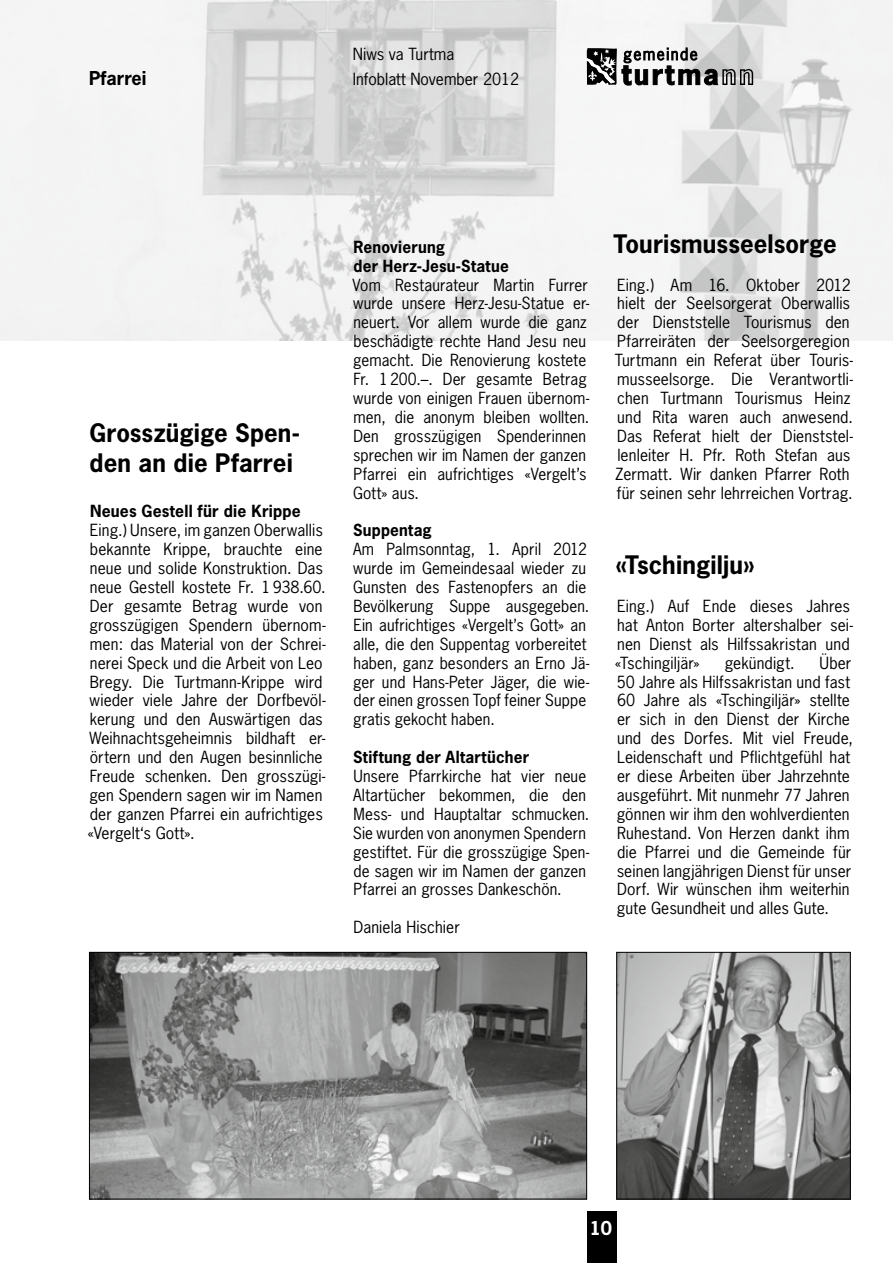
<style>
.page{position:relative;width:893px;height:1263px;background:#fff}
.page>*{position:absolute;margin:0;border:0;box-sizing:border-box;transform-origin:0 0}
.t1{font:700 24px/30px "News Gothic";color:#000}
.t2{font:700 18px "News Gothic";color:#000}
.t3{font:700 18px "News Gothic";color:#fff}
.t4{font:15.75px/18.9px "News Gothic";letter-spacing:.005em;color:#000}
.t5{font:700 15.75px/18.9px "News Gothic";letter-spacing:.015em;color:#000}
</style>
<div class="page">
<div style="left:587px;top:1212px;width:30px;height:51px;background:#000"></div>
<img style="left:0;top:0;width:893px;height:340px">
<svg style="left:587px;top:47px;width:166px;height:39px"></svg>
<img style="left:91px;top:954px;width:494px;height:243px">
<div style="left:89px;top:952px;width:498px;height:247px;border:1px solid #000"></div>
<img style="left:619px;top:954px;width:229px;height:243px">
<div style="left:617px;top:952px;width:233px;height:247px;border:1px solid #000"></div>
<p class="t4" style="left:353px;top:44px;width:103px">Niws va Turtma</p>
<p class="t2" style="left:89px;top:67px;width:59px">Pfarrei</p>
<p class="t4" style="left:353px;top:70px;width:168px">Infoblatt November 2012</p>
<h1 class="t1" style="left:89px;top:417px;width:212px">Grosszügige Spen&shy;den an die Pfarrei</h1>
<p class="t5" style="left:90px;top:502px;width:212px">Neues Gestell für die Krippe</p>
<p class="t4" style="left:87px;top:521px;width:240px">Eing.) Unsere, im ganzen Oberwallis bekannte Krippe, brauchte eine neue und solide Konstruktion. Das neue Gestell kostete Fr. 1938.60.<br>Der gesamte Betrag wurde von grosszügigen Spendern übernom&shy;men: das Material von der Schrei&shy;nerei Speck und die Arbeit von Leo<br>Bregy. Die Turtmann-Krippe wird wieder viele Jahre der Dorfbevöl&shy;kerung und den Auswärtigen das<br>Weihnachtsgeheimnis bildhaft er&shy;örtern und den Augen besinnliche<br>Freude schenken. Den grosszügi&shy;gen Spendern sagen wir im Namen der ganzen Pfarrei ein aufrichtiges «Vergelt‘s Gott».</p>
<p class="t5" style="left:354px;top:237px;width:157px">Renovierung<br>der Herz-Jesu-Statue</p>
<p class="t4" style="left:353px;top:275px;width:238px">Vom Restaurateur Martin Furrer wurde unsere Herz-Jesu-Statue er&shy;neuert. Vor allem wurde die ganz beschädigte rechte Hand Jesu neu gemacht. Die Renovierung kostete<br>Fr. 1200.–. Der gesamte Betrag wurde von einigen Frauen übernom&shy;men, die anonym bleiben wollten.<br>Den grosszügigen Spenderinnen sprechen wir im Namen der ganzen<br>Pfarrei ein aufrichtiges «Vergelt’s<br>Gott» aus.</p>
<p class="t5" style="left:353px;top:521px;width:80px">Suppentag</p>
<p class="t4" style="left:353px;top:540px;width:238px">Am Palmsonntag, 1. April 2012 wurde im Gemeindesaal wieder zu<br>Gunsten des Fastenopfers an die<br>Bevölkerung Suppe ausgegeben.<br>Ein aufrichtiges «Vergelt’s Gott» an alle, die den Suppentag vorbereitet haben, ganz besonders an Erno Jä&shy;ger und Hans-Peter Jäger, die wie&shy;der einen grossen Topf feiner Suppe gratis gekocht haben.</p>
<p class="t5" style="left:353px;top:747px;width:177px">Stiftung der Altartücher</p>
<p class="t4" style="left:353px;top:766px;width:238px">Unsere Pfarrkirche hat vier neue<br>Altartücher bekommen, die den<br>Mess- und Hauptaltar schmucken.<br>Sie wurden von anonymen Spendern gestiftet. Für die grosszügige Spen&shy;de sagen wir im Namen der ganzen<br>Pfarrei an grosses Dankeschön.</p>
<p class="t4" style="left:354px;top:918px;width:108px">Daniela Hischier</p>
<h1 class="t1" style="left:613px;top:228px;width:225px">Tourismusseelsorge</h1>
<p class="t4" style="left:615px;top:275px;width:240px">Eing.) Am 16. Oktober 2012 hielt der Seelsorgerat Oberwallis der Dienststelle Tourismus den<br>Pfarreiräten der Seelsorgeregion<br>Turtmann ein Referat über Touris&shy;musseelsorge. Die Verantwortli&shy;chen Turtmann Tourismus Heinz und Rita waren auch anwesend.<br>Das Referat hielt der Dienststel&shy;lenleiter H. Pfr. Roth Stefan aus<br>Zermatt. Wir danken Pfarrer Roth für seinen sehr lehrreichen Vortrag.</p>
<h1 class="t1" style="left:615px;top:550px;width:141px">«Tschingilju»</h1>
<p class="t4" style="left:615px;top:596px;width:240px">Eing.) Auf Ende dieses Jahres hat Anton Borter altershalber sei&shy;nen Dienst als Hilfssakristan und «Tschingiljär»</p>
<p class="t4" style="left:617px;top:653px;width:238px;text-indent:203px">Über<br>50 Jahre als Hilfssakristan und fast<br>60 Jahre als «Tschingiljär» stellte er sich in den Dienst der Kirche und des Dorfes. Mit viel Freude,<br>Leidenschaft und Pflichtgefühl hat er diese Arbeiten über Jahrzehnte ausgeführt. Mit nunmehr 77 Jahren gönnen wir ihm den wohlverdienten<br>Ruhestand. Von Herzen dankt ihm die Pfarrei und die Gemeinde für seinen langjährigen Dienst für unser<br>Dorf. Wir wünschen ihm weiterhin gute Gesundheit und alles Gute.</p>
<p class="t4" style="left:725px;top:653px;width:71px">gekündigt.</p>
<p class="t3" style="left:590px;top:1216px;width:24px">10</p>
</div>
